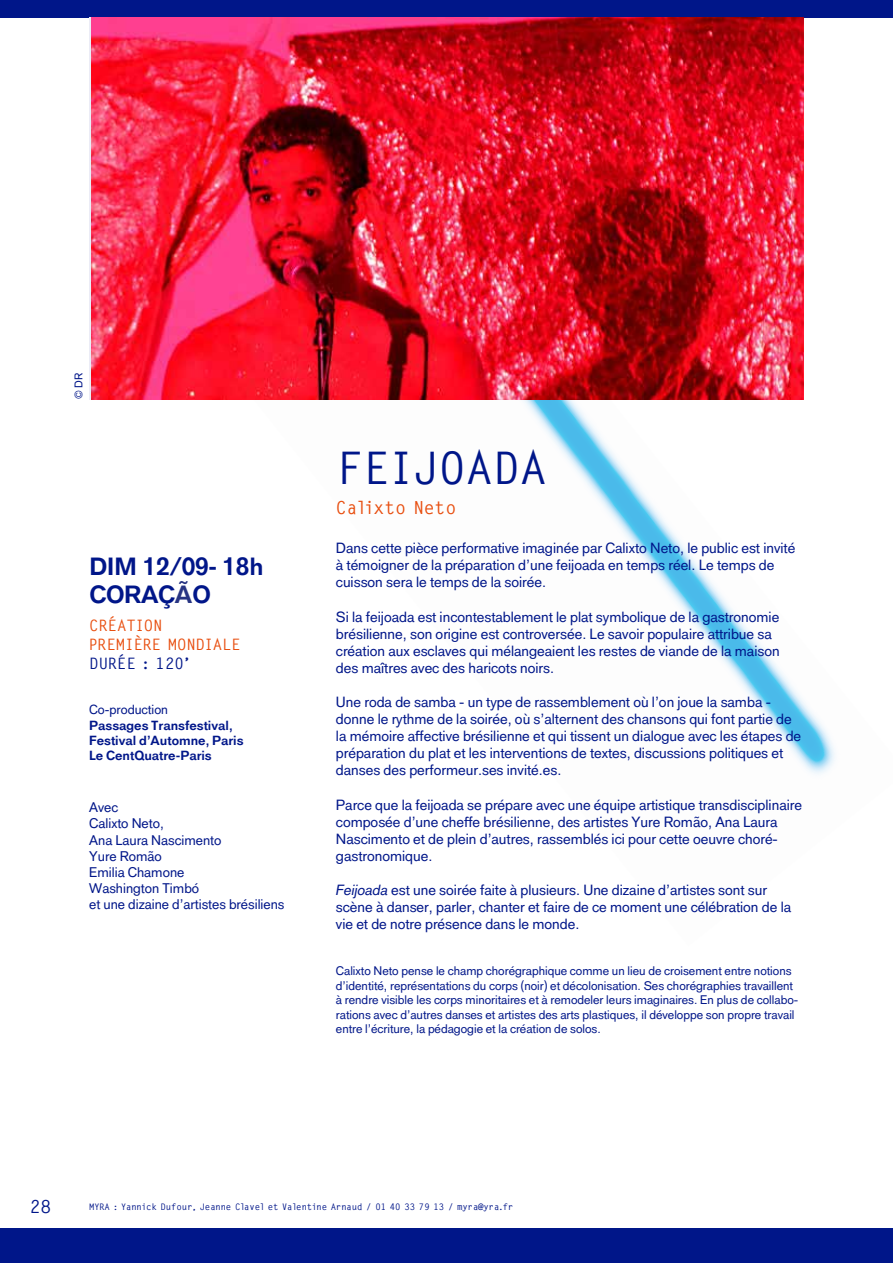
<style>
.page{position:relative;width:893px;height:1263px;background:#fff}
.page>*{position:absolute;margin:0;border:0;box-sizing:border-box;transform-origin:0 0}
.t1{font:700 45px "Lettervinc";color:#001689}
.t2{font:700 24px/28.8px "Classic Sans";color:#001689}
.t3{font:700 18px "Lettervinc";color:#e84e0f}
.t4{font:700 18px "Lettervinc";color:#001689}
.t5{font:700 15.75px/18.9px "Lettervinc";color:#e84e0f}
.t6{font:700 15.75px "Lettervinc";color:#001689}
.t7{font:14.25px/17.1px "Classic Sans";color:#001689}
.t8{font:13.5px/16.2px "Classic Sans";color:#001689}
.t9{font:700 12.75px/15.3px "Classic Sans";color:#001689}
.t10{font:12.75px "Classic Sans";color:#001689}
.t11{font:12px/14.4px "Classic Sans";color:#001689}
.t12{font:10.8px "Classic Sans";color:#001689}
.t13{font:700 9px "Lettervinc";letter-spacing:-.005em;color:#001689}
.s1{color:#283583}
.s2{font-style:italic}
</style>
<div class="page">
<img style="left:523px;top:400px;width:312px;height:374px">
<div style="left:0;top:1229px;width:893px;height:34px;background:#001689"></div>
<div style="left:0;top:0;width:893px;height:17px;background:#001689"></div>
<img style="left:91px;top:17px;width:713px;height:383px">
<hr style="left:892px;top:0;width:1px;height:1229px;background:#001689">
<p class="t12" style="left:71px;top:399px;width:27px;rotate:-90deg">© DR</p>
<h2 class="t2" style="left:89px;top:552px;width:176px">DIM 12/09- 18h<br>CORAÇ<span class="s1">Ã</span>O</h2>
<p class="t5" style="left:89px;top:615px;width:153px">CRÉATION<br>PREMIÈRE MONDIALE</p>
<p class="t6" style="left:89px;top:652px;width:102px">DURÉE : 120’</p>
<p class="t10" style="left:89px;top:701px;width:80px">Co-production</p>
<p class="t9" style="left:89px;top:718px;width:156px">Passages Transfestival,<br>Festival d’Automne, Paris<br>Le CentQuatre-Paris</p>
<p class="t8" style="left:89px;top:799px;width:197px">Avec<br>Calixto Neto,<br>Ana Laura Nascimento<br>Yure Romão<br>Emilia Chamone<br>Washington Timbó<br>et une dizaine d’artistes brésiliens</p>
<h1 class="t1" style="left:336px;top:438px;width:212px">FEIJOADA</h1>
<p class="t3" style="left:336px;top:496px;width:122px">Calixto Neto</p>
<p class="t7" style="left:336px;top:539px;width:461px">Dans cette pièce performative imaginée par Calixto Neto, le public est invité à témoigner de la préparation d’une feijoada en temps réel. Le temps de cuisson sera le temps de la soirée.</p>
<p class="t7" style="left:336px;top:608px;width:445px">Si la feijoada est incontestablement le plat symbolique de la gastronomie brésilienne, son origine est controversée. Le savoir populaire attribue sa création aux esclaves qui mélangeaient les restes de viande de la maison des maîtres avec des haricots noirs.</p>
<p class="t7" style="left:336px;top:693px;width:467px">Une roda de samba - un type de rassemblement où l’on joue la samba - donne le rythme de la soirée, où s’alternent des chansons qui font partie de la mémoire affective brésilienne et qui tissent un dialogue avec les étapes de préparation du plat et les interventions de textes, discussions politiques et danses des performeur.ses invité.es.</p>
<p class="t7" style="left:336px;top:796px;width:468px">Parce que la feijoada se prépare avec une équipe artistique transdisciplinaire composée d’une cheffe brésilienne, des artistes Yure Romão, Ana Laura Nascimento et de plein d’autres, rassemblés ici pour cette oeuvre choré&shy;gastronomique.</p>
<p class="t7" style="left:336px;top:881px;width:457px"><span class="s2">Feijoada</span> est une soirée faite à plusieurs. Une dizaine d’artistes sont sur scène à danser, parler, chanter et faire de ce moment une célébration de la vie et de notre présence dans le monde.</p>
<p class="t11" style="left:336px;top:964px;width:464px">Calixto Neto pense le champ chorégraphique comme un lieu de croisement entre notions d’identité, représentations du corps (noir) et décolonisation. Ses chorégraphies travaillent à rendre visible les corps minoritaires et à remodeler leurs imaginaires. En plus de collabo&shy;rations avec d’autres danses et artistes des arts plastiques, il développe son propre travail entre l’écriture, la pédagogie et la création de solos.</p>
<p class="t4" style="left:30px;top:1194px;width:23px">28</p>
<p class="t13" style="left:89px;top:1201px;width:426px">MYRA : Yannick Dufour, Jeanne Clavel et Valentine Arnaud / 01 40 33 79 13 / myra@yra.fr</p>
</div>
